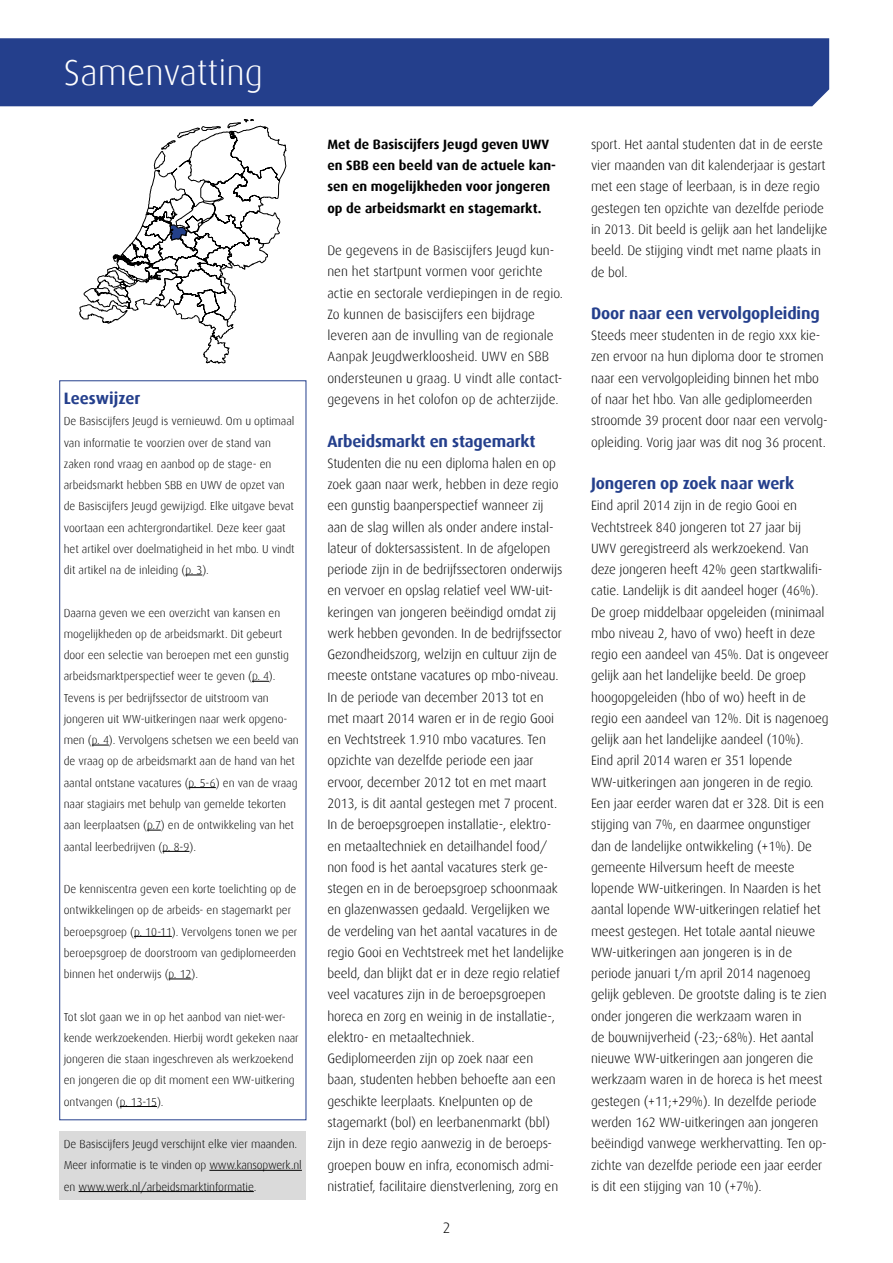
<style>
.page{position:relative;width:893px;height:1263px;background:#fff}
.page>*{position:absolute;margin:0;border:0;box-sizing:border-box;transform-origin:0 0}
.t1{font:300 36px "Dax";color:#fff}
.t2{font:700 16.5px "Dax";letter-spacing:-.01em;color:#243f8c}
.t3{font:300 15px "Dax";color:#000}
.t4{font:300 13.5px/21.3px "Dax";letter-spacing:-.01em;color:#000}
.t5{font:700 13.5px/21.3px "Dax";color:#000}
.t6{font:300 11.55px/21.3px "Dax";letter-spacing:-.005em;color:#000}
</style>
<div class="page">
<div style="left:0;top:38px;width:829px;height:68px;background:#243f8c"></div>
<div style="left:60px;top:1131px;width:246px;height:68px;background:#dadada"></div>
<svg style="left:185px;top:575px;width:17px;height:1px"></svg>
<svg style="left:252px;top:681px;width:17px;height:1px"></svg>
<svg style="left:92px;top:745px;width:17px;height:1px"></svg>
<svg style="left:189px;top:787px;width:27px;height:1px"></svg>
<svg style="left:147px;top:830px;width:14px;height:1px"></svg>
<svg style="left:163px;top:851px;width:26px;height:1px"></svg>
<hr style="left:134px;top:936px;width:38px;height:1px;background:#000">
<svg style="left:169px;top:979px;width:22px;height:1px"></svg>
<hr style="left:120px;top:1106px;width:37px;height:1px;background:#000">
<hr style="left:209px;top:1170px;width:93px;height:1px;background:#000">
<hr style="left:79px;top:1191px;width:175px;height:1px;background:#000">
<svg style="left:79px;top:119px;width:207px;height:244px"></svg>
<h1 class="t1" style="left:64px;top:53px;width:201px">Samenvatting</h1>
<p class="t2" style="left:64px;top:389px;width:78px">Leeswijzer</p>
<p class="t6" style="left:64px;top:411px;width:232px">De Basiscijfers Jeugd is vernieuwd. Om u optimaal van informatie te voorzien over de stand van zaken rond vraag en aanbod op de stage- en arbeidsmarkt hebben SBB en UWV de opzet van de Basiscijfers Jeugd gewijzigd. Elke uitgave bevat voortaan een achtergrondartikel. Deze keer gaat het artikel over doelmatigheid in het mbo. U vindt dit artikel na de inleiding (p. 3).</p>
<p class="t6" style="left:64px;top:602px;width:237px">Daarna geven we een overzicht van kansen en mogelijkheden op de arbeidsmarkt. Dit gebeurt door een selectie van beroepen met een gunstig arbeidsmarktperspectief weer te geven (p. 4).<br>Tevens is per bedrijfssector de uitstroom van jongeren uit WW-uitkeringen naar werk opgeno&shy;men (p. 4). Vervolgens schetsen we een beeld van de vraag op de arbeidsmarkt aan de hand van het aantal ontstane vacatures (p. 5-6) en van de vraag naar stagiairs met behulp van gemelde tekorten aan leerplaatsen (p.7) en de ontwikkeling van het aantal leerbedrijven (p. 8-9).</p>
<p class="t6" style="left:64px;top:878px;width:235px">De kenniscentra geven een korte toelichting op de ontwikkelingen op de arbeids- en stagemarkt per beroepsgroep (p. 10-11). Vervolgens tonen we per beroepsgroep de doorstroom van gediplomeerden binnen het onderwijs (p. 12).</p>
<p class="t6" style="left:64px;top:1006px;width:236px">Tot slot gaan we in op het aanbod van niet-wer&shy;kende werkzoekenden. Hierbij wordt gekeken naar jongeren die staan ingeschreven als werkzoekend en jongeren die op dit moment een WW-uitkering ontvangen (p. 13-15).</p>
<p class="t6" style="left:64px;top:1134px;width:240px">De Basiscijfers Jeugd verschijnt elke vier maanden.<br>Meer informatie is te vinden op www.kansopwerk.nl en www.werk.nl/arbeidsmarktinformatie.</p>
<p class="t5" style="left:327px;top:134px;width:230px">Met de Basiscijfers Jeugd geven UWV en SBB een beeld van de actuele kan&shy;sen en mogelijkheden voor jongeren op de arbeidsmarkt en stagemarkt.</p>
<p class="t4" style="left:327px;top:240px;width:237px">De gegevens in de Basiscijfers Jeugd kun&shy;nen het startpunt vormen voor gerichte actie en sectorale verdiepingen in de regio.<br>Zo kunnen de basiscijfers een bijdrage leveren aan de invulling van de regionale Aanpak Jeugdwerkloosheid. UWV en SBB ondersteunen u graag. U vindt alle contact&shy;gegevens in het colofon op de achterzijde.</p>
<p class="t2" style="left:327px;top:431px;width:210px">Arbeidsmarkt en stagemarkt</p>
<p class="t4" style="left:327px;top:453px;width:238px">Studenten die nu een diploma halen en op zoek gaan naar werk, hebben in deze regio een gunstig baanperspectief wanneer zij aan de slag willen als onder andere instal&shy;lateur of doktersassistent. In de afgelopen periode zijn in de bedrijfssectoren onderwijs en vervoer en opslag relatief veel WW-uit&shy;keringen van jongeren beëindigd omdat zij werk hebben gevonden. In de bedrijfssector Gezondheidszorg, welzijn en cultuur zijn de meeste ontstane vacatures op mbo-niveau.<br>In de periode van december 2013 tot en met maart 2014 waren er in de regio Gooi en Vechtstreek 1.910 mbo vacatures. Ten opzichte van dezelfde periode een jaar ervoor, december 2012 tot en met maart 2013, is dit aantal gestegen met 7 procent.<br>In de beroepsgroepen installatie-, elektro&shy;en metaaltechniek en detailhandel food/ non food is het aantal vacatures sterk ge&shy;stegen en in de beroepsgroep schoonmaak en glazenwassen gedaald. Vergelijken we de verdeling van het aantal vacatures in de regio Gooi en Vechtstreek met het landelijke beeld, dan blijkt dat er in deze regio relatief veel vacatures zijn in de beroepsgroepen horeca en zorg en weinig in de installatie-, elektro- en metaaltechniek.<br>Gediplomeerden zijn op zoek naar een baan, studenten hebben behoefte aan een geschikte leerplaats. Knelpunten op de stagemarkt (bol) en leerbanenmarkt (bbl) zijn in deze regio aanwezig in de beroeps&shy;groepen bouw en infra, economisch admi&shy;nistratief, facilitaire dienstverlening, zorg en</p>
<p class="t3" style="left:443px;top:1220px;width:9px">2</p>
<p class="t4" style="left:591px;top:134px;width:238px">sport. Het aantal studenten dat in de eerste vier maanden van dit kalenderjaar is gestart met een stage of leerbaan, is in deze regio gestegen ten opzichte van dezelfde periode in 2013. Dit beeld is gelijk aan het landelijke beeld. De stijging vindt met name plaats in de bol.</p>
<p class="t2" style="left:591px;top:304px;width:230px">Door naar een vervolgopleiding</p>
<p class="t4" style="left:591px;top:325px;width:238px">Steeds meer studenten in de regio xxx kie&shy;zen ervoor na hun diploma door te stromen naar een vervolgopleiding binnen het mbo of naar het hbo. Van alle gediplomeerden stroomde 39 procent door naar een vervolg&shy;opleiding. Vorig jaar was dit nog 36 procent.</p>
<p class="t2" style="left:591px;top:474px;width:204px">Jongeren op zoek naar werk</p>
<p class="t4" style="left:591px;top:495px;width:239px">Eind april 2014 zijn in de regio Gooi en Vechtstreek 840 jongeren tot 27 jaar bij UWV geregistreerd als werkzoekend. Van deze jongeren heeft 42% geen startkwalifi&shy;catie. Landelijk is dit aandeel hoger (46%).<br>De groep middelbaar opgeleiden (minimaal mbo niveau 2, havo of vwo) heeft in deze regio een aandeel van 45%. Dat is ongeveer gelijk aan het landelijke beeld. De groep hoogopgeleiden (hbo of wo) heeft in de regio een aandeel van 12%. Dit is nagenoeg gelijk aan het landelijke aandeel (10%).<br>Eind april 2014 waren er 351 lopende WW-uitkeringen aan jongeren in de regio.<br>Een jaar eerder waren dat er 328. Dit is een stijging van 7%, en daarmee ongunstiger dan de landelijke ontwikkeling (+1%). De gemeente Hilversum heeft de meeste lopende WW-uitkeringen. In Naarden is het aantal lopende WW-uitkeringen relatief het meest gestegen. Het totale aantal nieuwe WW-uitkeringen aan jongeren is in de periode januari t/m april 2014 nagenoeg gelijk gebleven. De grootste daling is te zien onder jongeren die werkzaam waren in<br>de bouwnijverheid (-23;-68%). Het aantal nieuwe WW-uitkeringen aan jongeren die werkzaam waren in de horeca is het meest gestegen (+11;+29%). In dezelfde periode werden 162 WW-uitkeringen aan jongeren beëindigd vanwege werkhervatting. Ten op&shy;zichte van dezelfde periode een jaar eerder is dit een stijging van 10 (+7%).</p>
</div>
